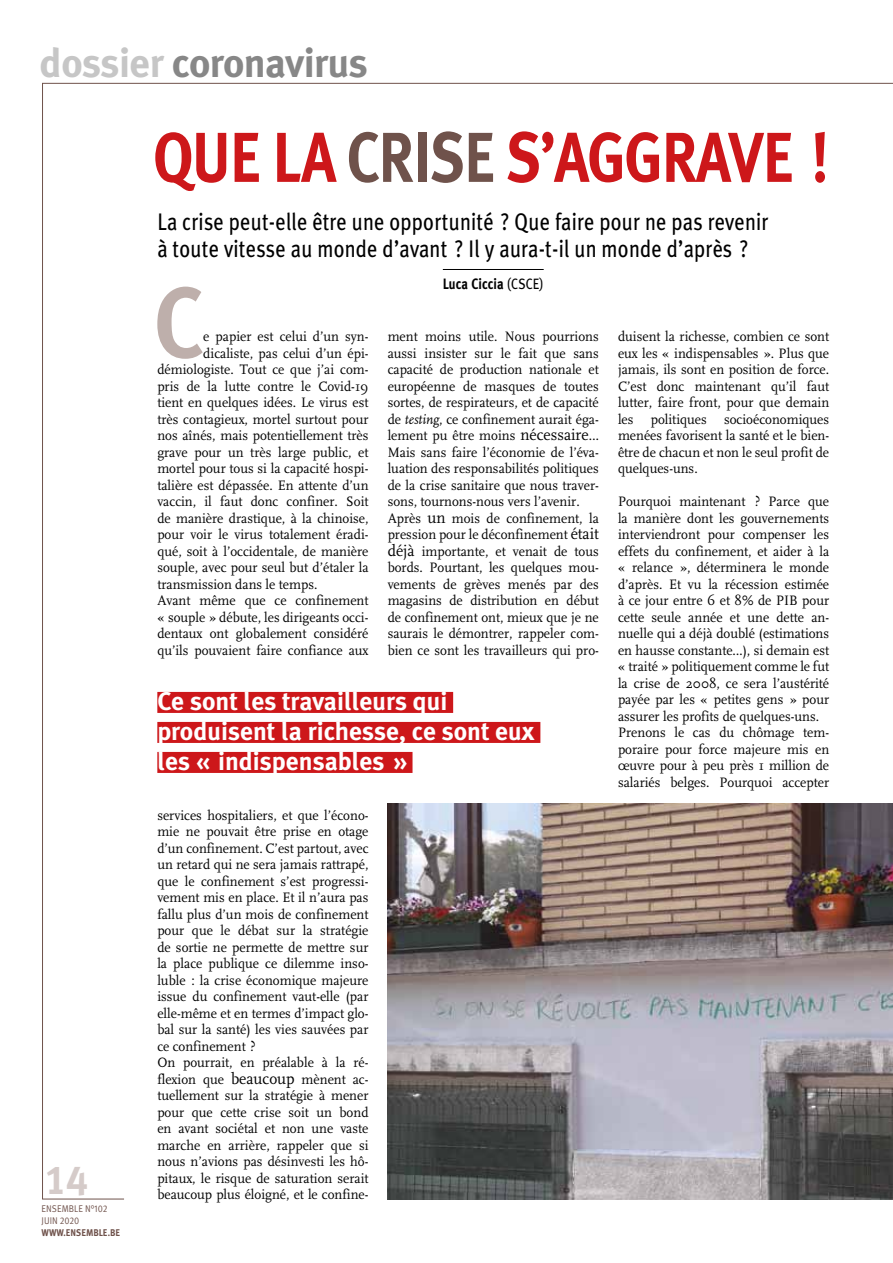
<style>
.page{position:relative;width:893px;height:1263px;background:#fff}
.page>*{position:absolute;margin:0;border:0;box-sizing:border-box;transform-origin:0 0}
.t1{font:700 100.05px "Meta Plus";color:#beafab;scale:.9 1}
.t2{font:700 70.5px "Meta Plus";letter-spacing:-.01em;color:#cd171a;scale:.85 1}
.t3{font:700 40.5px "Meta Plus";letter-spacing:-.015em;color:#878787}
.t4{font:40.5px "Meta Plus Bold Caps";color:#d5cbc9}
.t5{font:700 25.5px/30px "Meta Plus";color:#fff}
.t6{font:24px/27px "Meta Plus";letter-spacing:.01em;color:#000;scale:.85 1}
.t7{font:700 15px "Meta Plus";letter-spacing:.01em;color:#000;scale:.85 1}
.t8{font:14.25px/16.5px "FF Scala";color:#000;scale:.95 1}
.t9{font:9.75px/12px "Meta Pro";letter-spacing:.01em;color:#6f524b;scale:.9 1}
.t10{font:700 9.75px "Meta Plus";color:#6f524b;scale:.9 1}
.s1{color:#c6c6c6}
.s2{color:#6f524b}
.s3{font-weight:400}
.s4{font-style:italic}
.s5{font-size:16.5px}
</style>
<div class="page">
<hr style="left:443px;top:269px;width:101px;height:1px;background:#000">
<img style="left:388px;top:803px;width:505px;height:396px">
<div style="left:157px;top:692px;width:296px;height:21px;background:#cd171a"></div>
<div style="left:157px;top:722px;width:383px;height:21px;background:#cd171a"></div>
<div style="left:157px;top:752px;width:255px;height:21px;background:#cd171a"></div>
<h3 class="t3" style="left:40px;top:39px;width:330px"><span class="s1">dossier</span> coronavirus</h3>
<h2 class="t2" style="left:153px;top:117px;width:263px">Que la <span class="s2">cris</span></h2>
<h2 class="t2" style="left:464px;top:117px;width:150px"><span class="s2">e</span>s’aggra</h2>
<h2 class="t2" style="left:728px;top:117px;width:120px">ve !</h2>
<h3 class="t4" style="left:45px;top:1156px;width:45px">14</h3>
<p class="t9" style="left:42px;top:1203px;width:75px">ENSEMBLE N°102<br>JUIN 2020</p>
<p class="t10" style="left:41px;top:1227px;width:89px">www.ensemble.be</p>
<h3 class="t6" style="left:157px;top:208px;width:720px">La crise peut-elle être une opportunité ? Que faire pour ne pas revenir à toute vitesse au monde d’avant ? Il y aura-t-il un monde d’après ?</h3>
<p class="t7" style="left:443px;top:275px;width:120px">Luca Ciccia <span class="s3">(CSCE)</span></p>
<h1 class="t1" style="left:154px;top:265px;width:56px">C</h1>
<p class="t8" style="left:203px;top:328px;width:175px">e papier est celui d’un syn-</p>
<p class="t8" style="left:203px;top:345px;width:175px">dicaliste, pas celui d’un épi-</p>
<p class="t8" style="left:157px;top:361px;width:224px">démiologiste. Tout ce que j’ai com-</p>
<p class="t8" style="left:157px;top:378px;width:224px">pris de la lutte contre le Covid-19</p>
<p class="t8" style="left:157px;top:394px;width:224px">tient en quelques idées. Le virus est</p>
<p class="t8" style="left:157px;top:411px;width:224px">très contagieux, mortel surtout pour</p>
<p class="t8" style="left:157px;top:427px;width:224px">nos aînés, mais potentiellement très</p>
<p class="t8" style="left:157px;top:444px;width:224px">grave pour un très large public, et</p>
<p class="t8" style="left:157px;top:460px;width:224px">mortel pour tous si la capacité hospi-</p>
<p class="t8" style="left:157px;top:477px;width:224px">talière est dépassée. En attente d’un</p>
<p class="t8" style="left:157px;top:493px;width:224px">vaccin, il faut donc confiner. Soit</p>
<p class="t8" style="left:157px;top:510px;width:224px">de manière drastique, à la chinoise,</p>
<p class="t8" style="left:157px;top:526px;width:224px">pour voir le virus totalement éradi-</p>
<p class="t8" style="left:157px;top:543px;width:224px">qué, soit à l’occidentale, de manière</p>
<p class="t8" style="left:157px;top:559px;width:224px">souple, avec pour seul but d’étaler la</p>
<p class="t8" style="left:157px;top:576px;width:170px">transmission dans le temps.</p>
<p class="t8" style="left:157px;top:592px;width:224px">Avant même que ce confinement</p>
<p class="t8" style="left:157px;top:609px;width:224px">« souple » débute, les dirigeants occi-</p>
<p class="t8" style="left:157px;top:625px;width:224px">dentaux ont globalement considéré</p>
<p class="t8" style="left:157px;top:642px;width:224px">qu’ils pouvaient faire confiance aux</p>
<p class="t8" style="left:618px;top:328px;width:224px;text-align:justify">duisent la richesse, combien ce sont eux les « indispensables ». Plus que jamais, ils sont en position de force.<br>C’est donc maintenant qu’il faut lutter, faire front, pour que demain les politiques socioéconomiques menées favorisent la santé et le bien&shy;être de chacun et non le seul profit de quelques-uns.</p>
<p class="t8" style="left:618px;top:493px;width:224px">Pourquoi maintenant ? Parce que la manière dont les gouvernements interviendront pour compenser les effets du confinement, et aider à la « relance », déterminera le monde d’après. Et vu la récession estimée à ce jour entre 6 et 8% de PIB pour cette seule année et une dette an&shy;nuelle qui a déjà doublé (estimations en hausse constante…), si demain est « traité » politiquement comme le fut la crise de 2008, ce sera l’austérité payée par les « petites gens » pour assurer les profits de quelques-uns.<br>Prenons le cas du chômage tem&shy;poraire pour force majeure mis en œuvre pour à peu près 1 million de salariés belges. Pourquoi accepter</p>
<p class="t8" style="left:388px;top:328px;width:224px">ment moins utile. Nous pourrions aussi insister sur le fait que sans capacité de production nationale et européenne de masques de toutes sortes, de respirateurs, et de capacité de <span class="s4">testing</span>, ce confinement aurait éga&shy;lement pu être moins <span class="s5">nécessaire</span>… Mais sans faire l’économie de l’éva&shy;luation des responsabilités politiques de la crise sanitaire que nous traver&shy;sons, tournons-nous vers l’avenir.<br>Après <span class="s5">un</span> mois de confinement, la pression pour le déconfinement <span class="s5">était déjà</span> importante, et venait de tous bords. Pourtant, les quelques mou&shy;vements de grèves menés par des magasins de distribution en début de confinement ont, mieux que je ne saurais le démontrer, rappeler com&shy;bien ce sont les travailleurs qui pro-</p>
<h3 class="t5" style="left:157px;top:686px;width:380px">Ce sont les travailleurs qui produisent la richesse, ce sont eux les « indispensables »</h3>
<p class="t8" style="left:157px;top:807px;width:224px">services hospitaliers, et que l’écono&shy;mie ne pouvait être prise en otage d’un confinement. C’est partout, avec un retard qui ne sera jamais rattrapé, que le confinement s’est progressi&shy;vement mis en place. Et il n’aura pas fallu plus d’un mois de confinement pour que le débat sur la stratégie de sortie ne permette de mettre sur la place publique ce dilemme inso&shy;luble : la crise économique majeure issue du confinement vaut-elle (par elle-même et en termes d’impact glo&shy;bal sur la santé) les vies sauvées par ce confinement ?<br>On pourrait, en préalable à la ré&shy;flexion que <span class="s5">beaucoup</span> mènent ac&shy;tuellement sur la stratégie à mener pour que cette crise soit un bond en avant sociétal et non une vaste marche en arrière, rappeler que si nous n’avions pas désinvesti les hô&shy;pitaux, le risque de saturation serait beaucoup plus éloigné, et le confine-</p>
</div>
